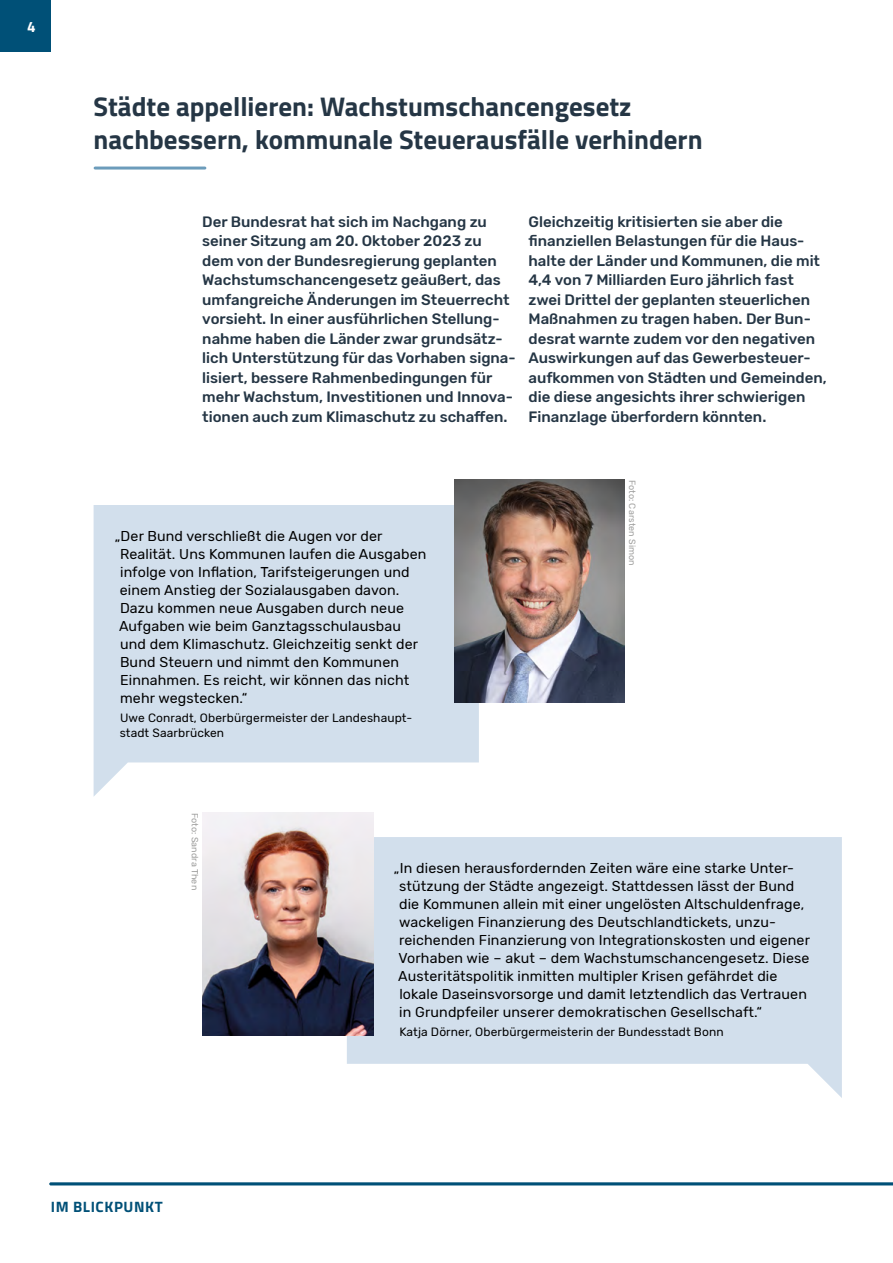
<style>
.page{position:relative;width:893px;height:1263px;background:#fff}
.page>*{position:absolute;margin:0;border:0;box-sizing:border-box;transform-origin:0 0}
.Überschrift_2-Kolumn{font:700 27px/32.4px "Titillium Web";color:#253645}
.Fließtext_Einleitung{font:500 15px/19.5px "Rubik";color:#253645}
.t1{font:700 15px "Titillium Web";letter-spacing:.04em;color:#005077}
.t2{font:700 15px "Titillium Web";color:#fff}
.Fließtext_Infokasten{font:14.25px/18px "Rubik";letter-spacing:.01em;color:#000}
.Bildunterschrift{font:12px/15px "Rubik";letter-spacing:.01em;color:#000}
.a-quelle{font:9px "Rubik";letter-spacing:.01em;color:#9d9d9c}
</style>
<div class="page">
<svg style="left:347px;top:837px;width:495px;height:261px;background:#d7e3ee"></svg>
<img style="left:202px;top:813px;width:171px;height:222px">
<div style="left:0;top:0;width:51px;height:51px;background:#005077"></div>
<svg style="left:49px;top:1182px;width:844px;height:4px;background:#357493"></svg>
<hr style="left:95px;top:167px;width:110px;height:3px;background:#6c9cbb">
<svg style="left:94px;top:505px;width:385px;height:291px;background:#d7e2ee"></svg>
<img style="left:454px;top:479px;width:171px;height:223px">
<p class="t2" style="left:27px;top:16px;width:10px">4</p>
<p class="Überschrift_2-Kolumn" style="left:94px;top:89px;width:610px">Städte appellieren: Wachstumschancengesetz nachbessern, kommunale Steuerausfälle verhindern</p>
<p class="Fließtext_Einleitung" style="left:202px;top:212px;width:315px">Der Bundesrat hat sich im Nachgang zu seiner Sitzung am 20. Oktober 2023 zu dem von der Bundesregierung geplanten Wachstumschancengesetz geäußert, das umfangreiche Änderungen im Steuerrecht vorsieht. In einer ausführlichen Stellung&shy;nahme haben die Länder zwar grundsätz&shy;lich Unterstützung für das Vorhaben signa&shy;lisiert, bessere Rahmenbedingungen für mehr Wachstum, Investitionen und Innova&shy;tionen auch zum Klimaschutz zu schaffen.</p>
<p class="Fließtext_Einleitung" style="left:528px;top:212px;width:300px">Gleichzeitig kritisierten sie aber die finanziellen Belastungen für die Haus&shy;halte der Länder und Kommunen, die mit 4,4 von 7 Milliarden Euro jährlich fast zwei Drittel der geplanten steuerlichen Maßnahmen zu tragen haben. Der Bun&shy;desrat warnte zudem vor den negativen Auswirkungen auf das Gewerbesteuer&shy;aufkommen von Städten und Gemeinden, die diese angesichts ihrer schwierigen Finanzlage überfordern könnten.</p>
<p class="Fließtext_Infokasten" style="left:115px;top:527px;width:313px">„Der Bund verschließt die Augen vor der Realität. Uns Kommunen laufen die Ausgaben infolge von Inflation, Tarifsteigerungen und einem Anstieg der Sozialausgaben davon.<br>Dazu kommen neue Ausgaben durch neue Aufgaben wie beim Ganztagsschulausbau<br>und dem Klimaschutz. Gleichzeitig senkt der Bund Steuern und nimmt den Kommunen Einnahmen. Es reicht, wir können das nicht mehr wegstecken.“</p>
<p class="Bildunterschrift" style="left:120px;top:710px;width:294px">Uwe Conradt, Oberbürgermeister der Landeshaupt&shy;stadt Saarbrücken</p>
<p class="a-quelle" style="left:637px;top:479px;width:88px;rotate:90deg">Foto: Carsten Simon</p>
<p class="a-quelle" style="left:200px;top:813px;width:79px;rotate:90deg">Foto: Sandra Then</p>
<p class="Fließtext_Infokasten" style="left:394px;top:859px;width:417px">„In diesen herausfordernden Zeiten wäre eine starke Unter&shy;stützung der Städte angezeigt. Stattdessen lässt der Bund die Kommunen allein mit einer ungelösten Altschuldenfrage, wackeligen Finanzierung des Deutschlandtickets, unzu&shy;reichenden Finanzierung von Integrationskosten und eigener Vorhaben wie – akut – dem Wachstumschancengesetz. Diese Austeritätspolitik inmitten multipler Krisen gefährdet die lokale Daseinsvorsorge und damit letztendlich das Vertrauen in Grundpfeiler unserer demokratischen Gesellschaft.“</p>
<p class="Bildunterschrift" style="left:399px;top:1025px;width:326px">Katja Dörner, Oberbürgermeisterin der Bundesstadt Bonn</p>
<p class="t1" style="left:51px;top:1195px;width:114px">IM BLICKPUNKT</p>
</div>
